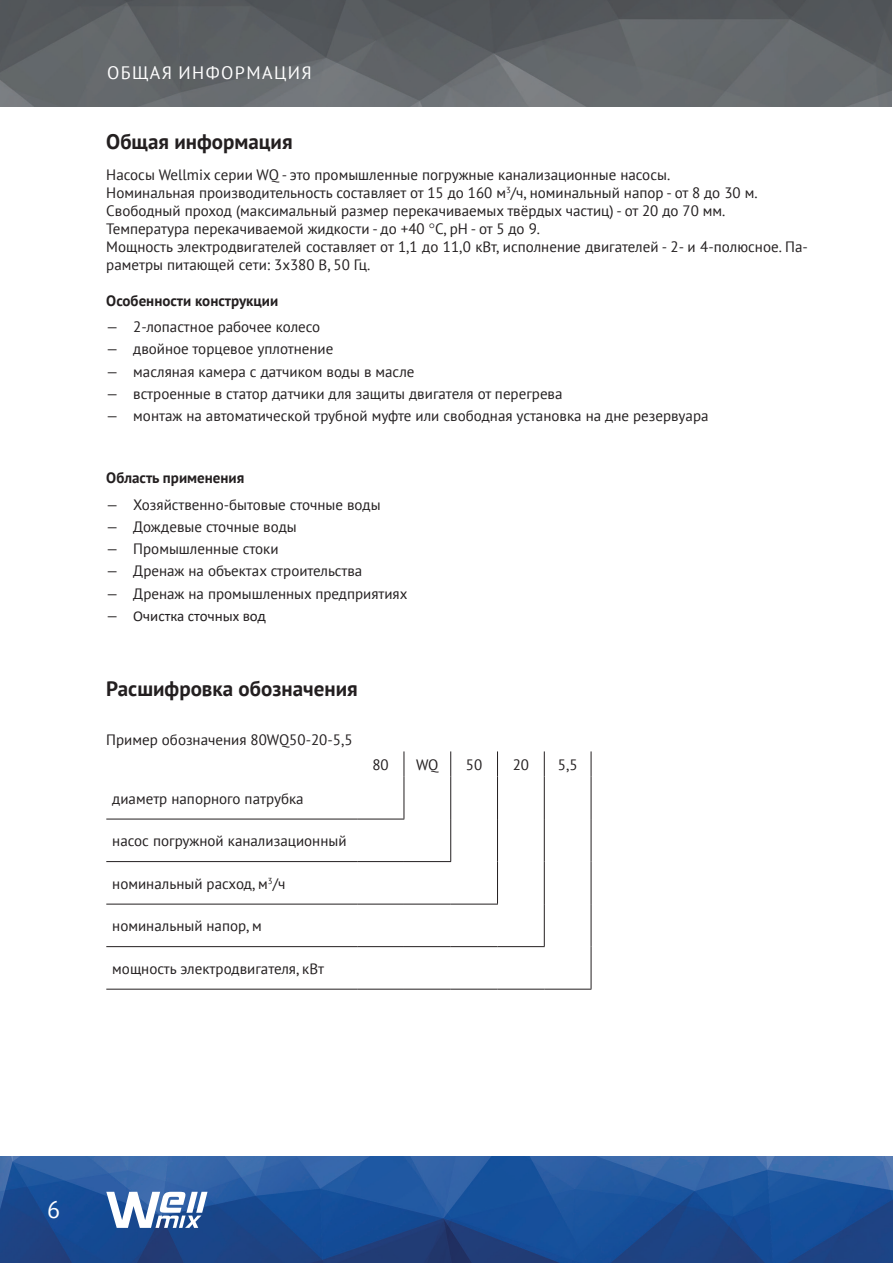
<style>
.page{position:relative;width:893px;height:1263px;background:#fff}
.page>*{position:absolute;margin:0;border:0;box-sizing:border-box;transform-origin:0 0}
.t1{font:24px "PT Sans";color:#fff}
.Н_2{font:700 21px "PT Sans";color:#231f20}
.заголовок_в_содержание_в_право{font:18px "PT Sans";letter-spacing:.08em;color:#fff}
.Основной_текст{font:15px/18px "PT Sans";color:#231f20}
.таблица{font:15px "PT Sans";color:#231f20}
.Основной_текст-2{font:700 15px "PT Sans";color:#231f20}
.Н_2-2{font:15px "PT Sans";color:#231f20}
.t2{font:15px "Calibri";color:#231f20}
.s1{font-family:"Montserrat"}
.s2{font-family:"PT Sans"}
</style>
<div class="page">
<img style="left:0;top:1157px;width:893px;height:106px">
<svg style="left:106px;top:1192px;width:101px;height:36px"></svg>
<img style="left:0;top:0;width:892px;height:106px">
<svg style="left:404px;top:751px;width:1px;height:25px"></svg>
<svg style="left:450px;top:751px;width:1px;height:25px"></svg>
<svg style="left:497px;top:751px;width:1px;height:25px"></svg>
<svg style="left:544px;top:751px;width:1px;height:25px"></svg>
<svg style="left:591px;top:751px;width:1px;height:25px"></svg>
<hr style="left:404px;top:776px;width:1px;height:43px;background:#231f20">
<hr style="left:450px;top:776px;width:1px;height:43px;background:#231f20">
<hr style="left:497px;top:776px;width:1px;height:43px;background:#231f20">
<hr style="left:544px;top:776px;width:1px;height:43px;background:#231f20">
<hr style="left:591px;top:776px;width:1px;height:43px;background:#231f20">
<hr style="left:106px;top:819px;width:251px;height:1px;background:#231f20">
<hr style="left:357px;top:819px;width:47px;height:1px;background:#231f20">
<hr style="left:450px;top:819px;width:1px;height:42px;background:#231f20">
<hr style="left:497px;top:819px;width:1px;height:42px;background:#231f20">
<hr style="left:544px;top:819px;width:1px;height:42px;background:#231f20">
<hr style="left:591px;top:819px;width:1px;height:42px;background:#231f20">
<hr style="left:106px;top:861px;width:251px;height:1px;background:#231f20">
<hr style="left:357px;top:861px;width:47px;height:1px;background:#231f20">
<hr style="left:404px;top:861px;width:47px;height:1px;background:#231f20">
<hr style="left:497px;top:861px;width:1px;height:43px;background:#231f20">
<hr style="left:544px;top:861px;width:1px;height:43px;background:#231f20">
<hr style="left:591px;top:861px;width:1px;height:43px;background:#231f20">
<hr style="left:106px;top:904px;width:251px;height:1px;background:#231f20">
<hr style="left:357px;top:904px;width:47px;height:1px;background:#231f20">
<hr style="left:404px;top:904px;width:47px;height:1px;background:#231f20">
<hr style="left:451px;top:904px;width:47px;height:1px;background:#231f20">
<hr style="left:544px;top:904px;width:1px;height:42px;background:#231f20">
<hr style="left:591px;top:904px;width:1px;height:43px;background:#231f20">
<hr style="left:106px;top:946px;width:251px;height:1px;background:#231f20">
<hr style="left:357px;top:946px;width:47px;height:1px;background:#231f20">
<hr style="left:404px;top:946px;width:47px;height:1px;background:#231f20">
<hr style="left:451px;top:946px;width:46px;height:1px;background:#231f20">
<hr style="left:497px;top:946px;width:48px;height:1px;background:#231f20">
<hr style="left:591px;top:947px;width:1px;height:42px;background:#231f20">
<hr style="left:106px;top:989px;width:251px;height:1px;background:#231f20">
<hr style="left:357px;top:989px;width:47px;height:1px;background:#231f20">
<hr style="left:404px;top:989px;width:47px;height:1px;background:#231f20">
<hr style="left:451px;top:989px;width:46px;height:1px;background:#231f20">
<hr style="left:497px;top:989px;width:47px;height:1px;background:#231f20">
<hr style="left:544px;top:989px;width:47px;height:1px;background:#231f20">
<p class="заголовок_в_содержание_в_право" style="left:107px;top:61px;width:206px">ОБЩАЯ ИНФОРМАЦИЯ</p>
<p class="Н_2" style="left:106px;top:128px;width:188px">Общая информация</p>
<p class="Основной_текст" style="left:106px;top:165px;width:565px">Насосы Wellmix серии WQ - это промышленные погружные канализационные насосы.</p>
<p class="Основной_текст" style="left:106px;top:183px;width:653px">Номинальная производительность составляет от 15 до 160 м<sup>3</sup>/ч, номинальный напор - от 8 до 30 м.</p>
<p class="Основной_текст" style="left:106px;top:201px;width:621px">Свободный проход (максимальный размер перекачиваемых твёрдых частиц) - от 20 до 70 мм.</p>
<p class="Основной_текст" style="left:106px;top:219px;width:435px">Температура перекачиваемой жидкости - до +40 <span class="s1">°</span>С, рН - от 5 до 9.</p>
<p class="Основной_текст" style="left:106px;top:237px;width:703px">Мощность электродвигателей составляет от 1,1 до 11,0 кВт, исполнение двигателей - 2- и 4-полюсное. Па&shy;раметры питающей сети: 3х380 В, 50 Гц.</p>
<p class="Основной_текст-2" style="left:106px;top:291px;width:173px">Особенности конструкции</p>
<p class="Основной_текст" style="left:106px;top:318px;width:215px">— 2-лопастное рабочее колесо</p>
<p class="Основной_текст" style="left:106px;top:340px;width:229px">— двойное торцевое уплотнение</p>
<p class="Основной_текст" style="left:106px;top:362px;width:310px">— масляная камера с датчиком воды в масле</p>
<p class="Основной_текст" style="left:106px;top:384px;width:458px">— встроенные в статор датчики для защиты двигателя от перегрева</p>
<p class="Основной_текст" style="left:106px;top:407px;width:604px">— монтаж на автоматической трубной муфте или свободная установка на дне резервуара</p>
<p class="Основной_текст-2" style="left:106px;top:468px;width:139px">Область применения</p>
<p class="Основной_текст" style="left:106px;top:495px;width:276px">— Хозяйственно-бытовые сточные воды</p>
<p class="Основной_текст" style="left:106px;top:517px;width:192px">— Дождевые сточные воды</p>
<p class="Основной_текст" style="left:106px;top:539px;width:174px">— Промышленные стоки</p>
<p class="Основной_текст" style="left:106px;top:562px;width:258px">— Дренаж на объектах строительства</p>
<p class="Основной_текст" style="left:106px;top:584px;width:303px">— Дренаж на промышленных предприятиях</p>
<p class="t2" style="left:106px;top:605px;width:161px"><span class="s2">—</span> Очистка сточных вод</p>
<p class="Н_2" style="left:106px;top:675px;width:253px">Расшифровка обозначения</p>
<p class="Н_2-2" style="left:106px;top:730px;width:248px">Пример обозначения 80WQ50-20-5,5</p>
<p class="таблица" style="left:112px;top:789px;width:193px">диаметр напорного патрубка</p>
<p class="таблица" style="left:112px;top:831px;width:236px">насос погружной канализационный</p>
<p class="таблица" style="left:112px;top:874px;width:175px">номинальный расход, м<sup>3</sup>/ч</p>
<p class="таблица" style="left:112px;top:916px;width:151px">номинальный напор, м</p>
<p class="таблица" style="left:112px;top:959px;width:213px">мощность электродвигателя, кВт</p>
<p class="таблица" style="left:372px;top:755px;width:18px">80</p>
<p class="таблица" style="left:416px;top:755px;width:24px">WQ</p>
<p class="таблица" style="left:466px;top:755px;width:18px">50</p>
<p class="таблица" style="left:513px;top:755px;width:18px">20</p>
<p class="таблица" style="left:558px;top:755px;width:21px">5,5</p>
<h1 class="t1" style="left:47px;top:1194px;width:15px">6</h1>
</div>
